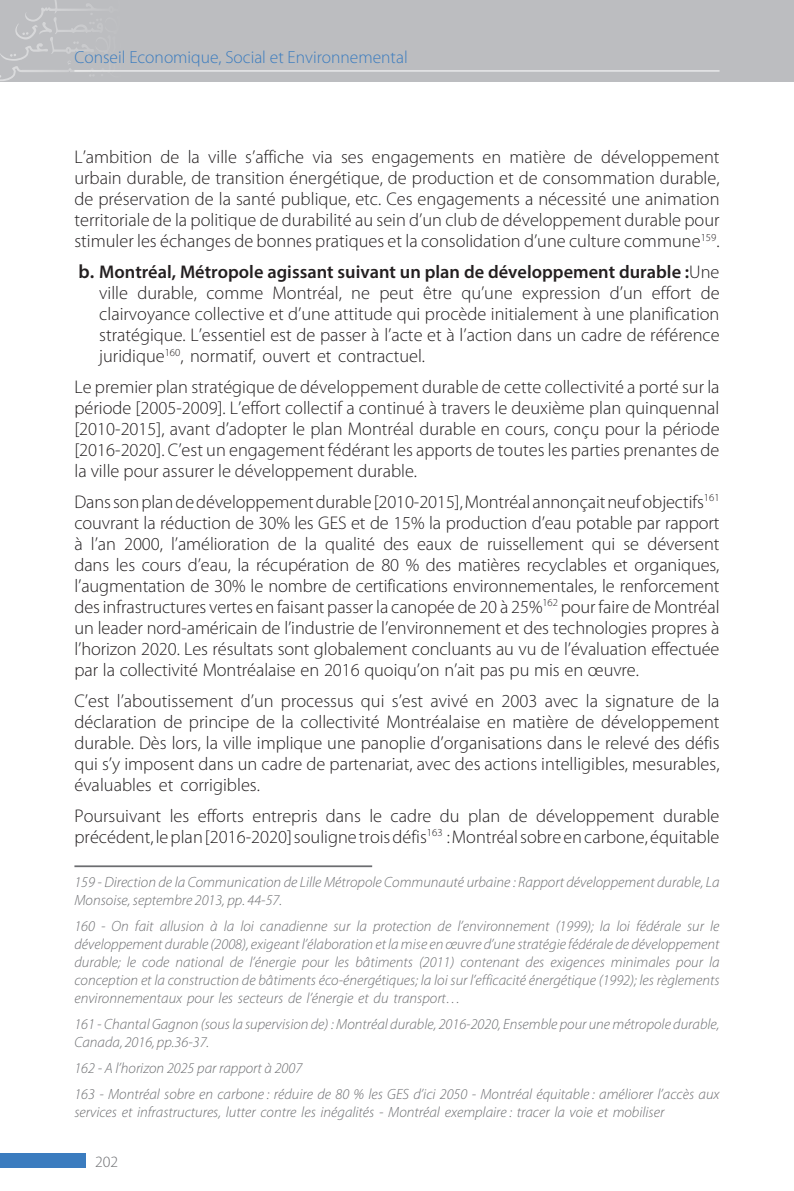
<style>
.page{position:relative;width:794px;height:1191px;background:#fff}
.page>*{position:absolute;margin:0;border:0;box-sizing:border-box;transform-origin:0 0}
.t1{font:300 18.38px/21px "Myriad Pro";color:#231f20;text-align:justify}
.t2{font:300 17.5px "Myriad Pro";color:#3b7cbf}
.t3{font:300 15.75px "Myriad Pro";color:#6c6d70}
.t4{font:italic 300 14.88px/17.8px "Myriad Pro";color:#6c6d70}
.s1{font-weight:600;font-size:19.25px}
.s2{font-weight:600}
</style>
<div class="page">
<div style="left:0;top:0;width:794px;height:82px;background:#bcbdc0"></div>
<svg style="left:0;top:0;width:126px;height:81px"></svg>
<hr style="left:74px;top:70px;width:645px;height:1px;background:#fff">
<div style="left:0;top:1153px;width:86px;height:15px;background:#3b7cbf"></div>
<hr style="left:74px;top:865px;width:298px;height:2px;background:#6c6d70">
<p class="t2" style="left:74px;top:48px;width:335px">Conseil Economique, Social et Environnemental</p>
<p class="t1" style="left:74px;top:146px;width:646px">L’ambition de la ville s’affiche via ses engagements en matière de développement urbain durable, de transition énergétique, de production et de consommation durable, de préservation de la santé publique, etc. Ces engagements a nécessité une animation territoriale de la politique de durabilité au sein d’un club de développement durable pour stimuler les échanges de bonnes pratiques et la consolidation d’une culture commune<sup>159</sup>.</p>
<p class="t1" style="left:99px;top:261px;width:622px;text-indent:-21px"><span class="s1">b.</span> <span class="s2">Montréal, Métropole agissant suivant un plan de développement durable :</span>Une ville durable, comme Montréal, ne peut être qu’une expression d’un effort de clairvoyance collective et d’une attitude qui procède initialement à une planification stratégique. L’essentiel est de passer à l’acte et à l’action dans un cadre de référence juridique<sup>160</sup>, normatif, ouvert et contractuel.</p>
<p class="t1" style="left:74px;top:376px;width:646px">Le premier plan stratégique de développement durable de cette collectivité a porté sur la période [2005-2009]. L’effort collectif a continué à travers le deuxième plan quinquennal [2010-2015], avant d’adopter le plan Montréal durable en cours, conçu pour la période [2016-2020]. C’est un engagement fédérant les apports de toutes les parties prenantes de la ville pour assurer le développement durable.</p>
<p class="t1" style="left:74px;top:491px;width:646px">Dans son plan de développement durable [2010-2015], Montréal annonçait neuf objectifs<sup>161 </sup>couvrant la réduction de 30% les GES et de 15% la production d’eau potable par rapport à l’an 2000, l’amélioration de la qualité des eaux de ruissellement qui se déversent dans les cours d’eau, la récupération de 80 % des matières recyclables et organiques, l’augmentation de 30% le nombre de certifications environnementales, le renforcement des infrastructures vertes en faisant passer la canopée de 20 à 25%<sup>162</sup> pour faire de Montréal un leader nord-américain de l’industrie de l’environnement et des technologies propres à l’horizon 2020. Les résultats sont globalement concluants au vu de l’évaluation effectuée par la collectivité Montréalaise en 2016 quoiqu’on n’ait pas pu mis en œuvre.</p>
<p class="t1" style="left:74px;top:690px;width:646px">C’est l’aboutissement d’un processus qui s’est avivé en 2003 avec la signature de la déclaration de principe de la collectivité Montréalaise en matière de développement durable. Dès lors, la ville implique une panoplie d’organisations dans le relevé des défis qui s’y imposent dans un cadre de partenariat, avec des actions intelligibles, mesurables, évaluables et corrigibles.</p>
<p class="t1" style="left:74px;top:805px;width:646px">Poursuivant les efforts entrepris dans le cadre du plan de développement durable précédent, le plan [2016-2020] souligne trois défis<sup>163</sup> : Montréal sobre en carbone, équitable</p>
<p class="t4" style="left:74px;top:873px;width:646px">159 - Direction de la Communication de Lille Métropole Communauté urbaine : Rapport développement durable, La<br>Monsoise, septembre 2013, pp. 44-57.</p>
<p class="t4" style="left:74px;top:917px;width:646px;text-align:justify">160 - On fait allusion à la loi canadienne sur la protection de l’environnement (1999); la loi fédérale sur le développement durable (2008), exigeant l’élaboration et la mise en œuvre d’une stratégie fédérale de développement durable; le code national de l’énergie pour les bâtiments (2011) contenant des exigences minimales pour la conception et la construction de bâtiments éco-énergétiques; la loi sur l’efficacité énergétique (1992); les règlements environnementaux pour les secteurs de l’énergie et du transport…</p>
<p class="t4" style="left:74px;top:1014px;width:646px">161 - Chantal Gagnon (sous la supervision de) : Montréal durable, 2016-2020, Ensemble pour une métropole durable,<br>Canada, 2016, pp.36-37.</p>
<p class="t4" style="left:74px;top:1054px;width:646px;line-height:26.1px">162 - A l’horizon 2025 par rapport à 2007<br>163 - Montréal sobre en carbone : réduire de 80 % les GES d’ici 2050 - Montréal équitable : améliorer l’accès aux</p>
<p class="t4" style="left:74px;top:1102px;width:591px">services et infrastructures, lutter contre les inégalités - Montréal exemplaire : tracer la voie et mobiliser</p>
<p class="t3" style="left:95px;top:1153px;width:25px">202</p>
</div>
